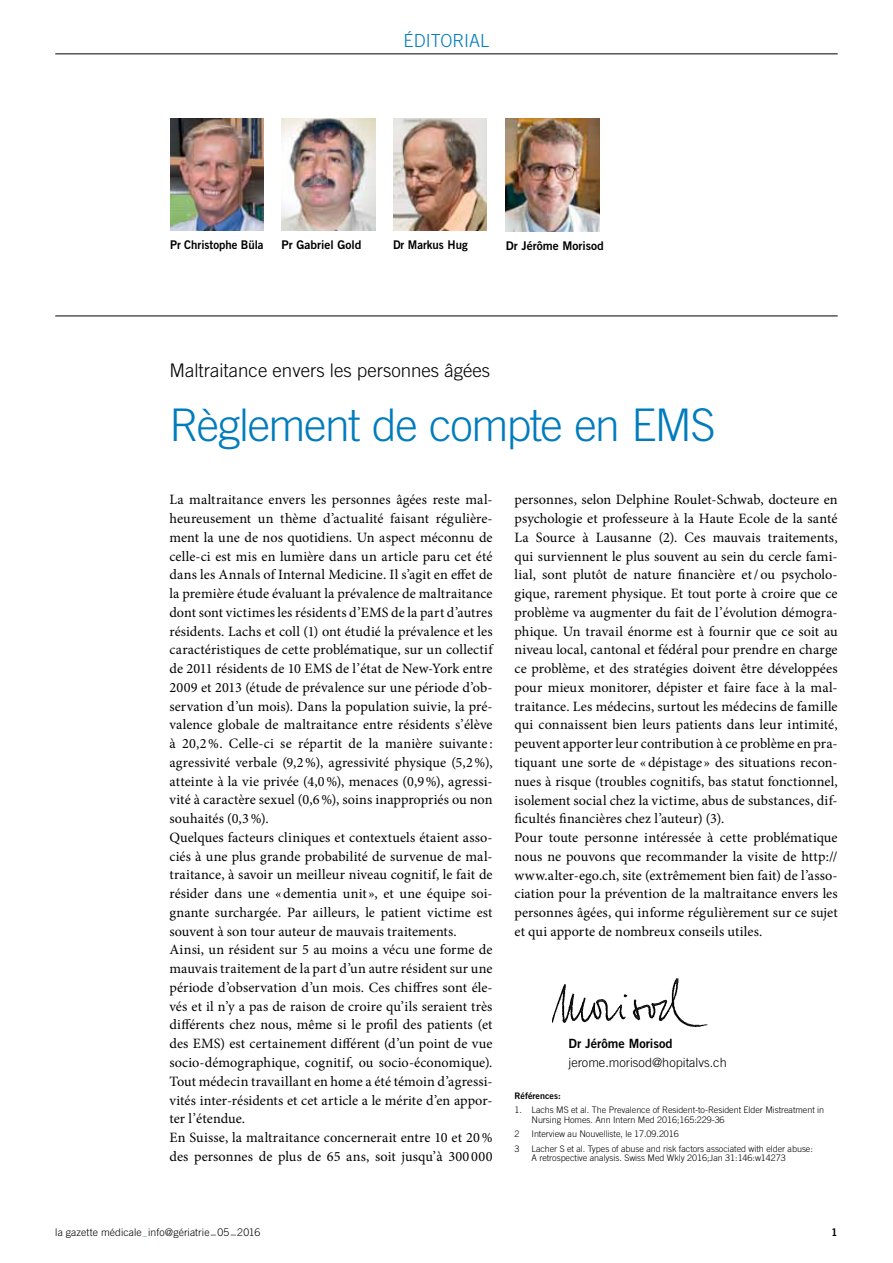
<style>
.page{position:relative;width:893px;height:1263px;background:#fff}
.page>*{position:absolute;margin:0;border:0;box-sizing:border-box;transform-origin:0 0}
.t1{font:300 45px "Trade Gothic LT";letter-spacing:-.03em;color:#007cbd}
.t2{font:300 18.75px "Trade Gothic LT";color:#000}
.t3{font:300 18px "Trade Gothic LT";letter-spacing:.005em;color:#007cbd}
.t4{font:14.25px/18.8px "Minion Pro";letter-spacing:.005em;color:#000}
.t5{font:300 12.75px "Trade Gothic LT";color:#000}
.t6{font:12.75px "Trade Gothic LT Bold Two";color:#000}
.t7{font:12px "Trade Gothic LT Bold Two";color:#000}
.t8{font:12px "Trade Gothic LT Bold Two";color:#000;scale:.95 1}
.t9{font:300 10.5px "Trade Gothic LT";letter-spacing:.01em;color:#000}
.t10{font:10.5px "Trade Gothic LT Bold Two";color:#000}
.t11{font:300 9px/9.9px "Trade Gothic LT";letter-spacing:-.005em;color:#000}
.t12{font:9px "Trade Gothic LT Bold Two";color:#000}
.s1{font-size:7.5px;color:#007cbd}
</style>
<div class="page">
<img style="left:553px;top:978px;width:155px;height:50px">
<hr style="left:55px;top:316px;width:783px;height:1px;background:#000">
<img style="left:170px;top:118px;width:94px;height:113px">
<img style="left:282px;top:118px;width:93px;height:113px">
<img style="left:506px;top:119px;width:93px;height:112px">
<img style="left:393px;top:118px;width:94px;height:112px">
<hr style="left:55px;top:54px;width:783px;height:1px;background:#000">
<p class="t3" style="left:404px;top:30px;width:87px">éDITORIAL</p>
<p class="t8" style="left:393px;top:237px;width:80px">Dr Markus Hug</p>
<p class="t8" style="left:170px;top:238px;width:100px">Pr Christophe Büla</p>
<p class="t7" style="left:282px;top:238px;width:82px">Pr Gabriel Gold</p>
<p class="t7" style="left:506px;top:238px;width:99px">Dr Jérôme Morisod</p>
<h2 class="t2" style="left:169px;top:359px;width:322px">Maltraitance envers les personnes âgées</h2>
<h1 class="t1" style="left:169px;top:398px;width:547px">Règlement de compte en EMS</h1>
<p class="t4" style="left:169px;top:490px;width:325px">La maltraitance envers les personnes âgées reste mal&shy;heureusement un thème d’actualité faisant régulière&shy;ment la une de nos quotidiens. Un aspect méconnu de celle-ci est mis en lumière dans un article paru cet été dans les Annals of Internal Medicine. Il s’agit en effet de la première étude évaluant la prévalence de maltraitance dont sont victimes les résidents d’EMS de la part d’autres résidents. Lachs et coll (1) ont étudié la prévalence et les caractéristiques de cette problématique, sur un collectif de 2011 résidents de 10 EMS de l’état de New-York entre 2009 et 2013 (étude de prévalence sur une période d’ob&shy;servation d’un mois). Dans la population suivie, la pré&shy;valence globale de maltraitance entre résidents s’élève à 20,2%. Celle-ci se répartit de la manière suivante : agressivité verbale (9,2%), agressivité physique (5,2%), atteinte à la vie privée (4,0%), menaces (0,9%), agressi&shy;vité à caractère sexuel (0,6%), soins inappropriés ou non souhaités (0,3%).<br>Quelques facteurs cliniques et contextuels étaient asso&shy;ciés à une plus grande probabilité de survenue de mal&shy;traitance, à savoir un meilleur niveau cognitif, le fait de résider dans une «dementia unit », et une équipe soi&shy;gnante surchargée. Par ailleurs, le patient victime est souvent à son tour auteur de mauvais traitements.<br>Ainsi, un résident sur 5 au moins a vécu une forme de mauvais traitement de la part d’un autre résident sur une période d’observation d’un mois. Ces chiffres sont éle&shy;vés et il n’y a pas de raison de croire qu’ils seraient très différents chez nous, même si le profil des patients (et des EMS) est certainement différent (d’un point de vue socio-démographique, cognitif, ou socio-économique).<br>Tout médecin travaillant en home a été témoin d’agressi&shy;vités inter-résidents et cet article a le mérite d’en appor&shy;ter l’étendue.<br>En Suisse, la maltraitance concernerait entre 10 et 20% des personnes de plus de 65 ans, soit jusqu’à 300 000</p>
<p class="t4" style="left:514px;top:491px;width:325px">personnes, selon Delphine Roulet-Schwab, docteure en psychologie et professeure à la Haute Ecole de la santé La Source à Lausanne (2). Ces mauvais traitements, qui surviennent le plus souvent au sein du cercle fami&shy;lial, sont plutôt de nature financière et/ou psycholo&shy;gique, rarement physique. Et tout porte à croire que ce problème va augmenter du fait de l’évolution démogra&shy;phique. Un travail énorme est à fournir que ce soit au niveau local, cantonal et fédéral pour prendre en charge ce problème, et des stratégies doivent être développées pour mieux monitorer, dépister et faire face à la mal&shy;traitance. Les médecins, surtout les médecins de famille qui connaissent bien leurs patients dans leur intimité, peuvent apporter leur contribution à ce problème en pra&shy;tiquant une sorte de «dépistage » des situations recon&shy;nues à risque (troubles cognitifs, bas statut fonctionnel, isolement social chez la victime, abus de substances, dif&shy;ficultés financières chez l’auteur) (3).<br>Pour toute personne intéressée à cette problématique nous ne pouvons que recommander la visite de http:// www.alter-ego.ch, site (extrêmement bien fait) de l’asso&shy;ciation pour la prévention de la maltraitance envers les personnes âgées, qui informe régulièrement sur ce sujet et qui apporte de nombreux conseils utiles.</p>
<p class="t6" style="left:568px;top:1036px;width:106px">Dr Jérôme Morisod</p>
<p class="t5" style="left:568px;top:1055px;width:160px">jerome.morisod@hopitalvs.ch</p>
<p class="t12" style="left:514px;top:1090px;width:48px">Références:</p>
<p class="t11" style="left:531px;top:1105px;width:294px;text-indent:-17px">1. Lachs MS et al. The Prevalence of Resident-to-Resident Elder Mistreatment in<br>Nursing Homes. Ann Intern Med 2016;165:229-36</p>
<p class="t11" style="left:514px;top:1129px;width:7px">2</p>
<p class="t11" style="left:531px;top:1129px;width:149px">Interview au Nouvelliste, le 17.09.2016</p>
<p class="t11" style="left:514px;top:1143px;width:7px">3</p>
<p class="t11" style="left:531px;top:1143px;width:283px">Lacher S et al. Types of abuse and risk factors associated with elder abuse:<br>A retrospective analysis. Swiss Med Wkly 2016;Jan 31:146:w14273</p>
<p class="t9" style="left:55px;top:1226px;width:206px">la gazette médicale <span class="s1">_</span> info@gériatrie_05_2016</p>
<p class="t10" style="left:831px;top:1225px;width:8px">1</p>
</div>
